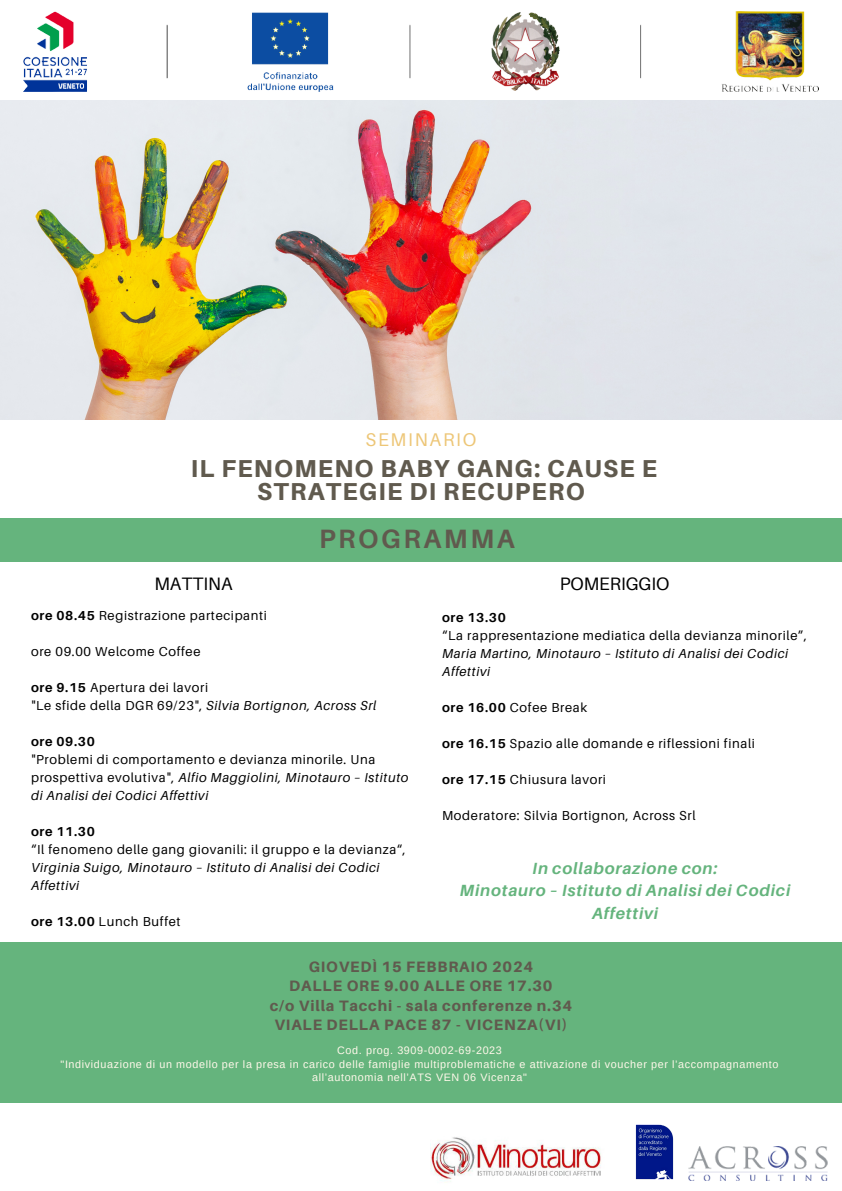
<style>
.page{position:relative;width:842px;height:1191px;background:#fff}
.page>*{position:absolute;margin:0;border:0;box-sizing:border-box;transform-origin:0 0}
.t1{font:700 26.5px "Aileron";letter-spacing:.1em;color:#605a4e}
.t2{font:800 24.5px/23.2px "Aileron";letter-spacing:.05em;color:#605a4e;text-align:center}
.t3{font:18.4px "Aileron";letter-spacing:.095em;color:#edc677}
.t4{font:18px "Aileron";color:#000}
.t5{font:italic 700 16.2px/22.5px "Aileron";letter-spacing:.05em;color:#65b47d;text-align:center}
.t6{font:800 15.1px/19.5px "Aileron";letter-spacing:.055em;color:#605a4e;text-align:center}
.t7{font:13px/18px "Aileron";letter-spacing:.05em;color:#000}
.t8{font:italic 13px/18px "Aileron";letter-spacing:.05em;color:#000}
.t9{font:10.8px/13.5px "Arimo";letter-spacing:.055em;color:#fff8ea;text-align:center}
.s1{font-weight:700}
.s2{font-style:italic}
.s3{font-weight:700;font-style:normal}
.s4{font-style:normal}
</style>
<div class="page">
<img style="left:24px;top:12px;width:794px;height:79px">
<img style="left:0;top:100px;width:842px;height:320px">
<div style="left:0;top:518px;width:842px;height:43px;background:#65b47d"></div>
<div style="left:0;top:942px;width:842px;height:161px;background:#65b47d"></div>
<img style="left:635px;top:1124px;width:39px;height:56px">
<img style="left:688px;top:1146px;width:140px;height:34px">
<img style="left:430px;top:1137px;width:171px;height:46px">
<h2 class="t3" style="left:366px;top:428px;width:112px">SEMINARIO</h2>
<p class="t2" style="left:191px;top:456px;width:468px">IL FENOMENO BABY GANG: CAUSE E<br>STRATEGIE DI RECUPERO</p>
<h2 class="t1" style="left:319px;top:522px;width:197px">PROGRAMMA</h2>
<h3 class="t4" style="left:154px;top:572px;width:80px">MATTINA</h3>
<p class="t4" style="left:560px;top:572px;width:111px">POMERIGGIO</p>
<h4 class="t7" style="left:31px;top:606px;width:237px"><span class="s1">ore 08.45</span> Registrazione partecipanti</h4>
<h4 class="t7" style="left:31px;top:642px;width:171px">ore 09.00 Welcome Coffee</h4>
<h4 class="t7" style="left:31px;top:678px;width:347px"><span class="s1">ore 9.15</span> Apertura dei lavori<br>"Le sfide della DGR 69/23", <span class="s2">Silvia Bortignon, Across Srl</span></h4>
<h4 class="t7" style="left:31px;top:732px;width:379px"><span class="s1">ore 09.30<br></span>"Problemi di comportamento e devianza minorile. Una prospettiva evolutiva", <span class="s2">Alfio Maggiolini, Minotauro – Istituto di Analisi dei Codici Affettivi</span></h4>
<h4 class="t8" style="left:31px;top:822px;width:376px"><span class="s3">ore 11.30<br></span><span class="s4">“Il fenomeno delle gang giovanili: il gruppo e la devianza“, </span>Virginia Suigo, Minotauro – Istituto di Analisi dei Codici Affettivi</h4>
<h4 class="t7" style="left:31px;top:912px;width:151px"><span class="s1">ore 13.00</span> Lunch Buffet</h4>
<h4 class="t8" style="left:442px;top:608px;width:366px"><span class="s3">ore 13.30<br></span><span class="s4">“La rappresentazione mediatica della devianza minorile”, </span>Maria Martino, Minotauro – Istituto di Analisi dei Codici Affettivi</h4>
<h4 class="t7" style="left:442px;top:698px;width:147px"><span class="s1">ore 16.00</span> Cofee Break</h4>
<h4 class="t7" style="left:442px;top:734px;width:314px"><span class="s1">ore 16.15</span> Spazio alle domande e riflessioni finali</h4>
<h4 class="t7" style="left:442px;top:770px;width:165px"><span class="s1">ore 17.15</span> Chiusura lavori</h4>
<h4 class="t7" style="left:442px;top:806px;width:255px">Moderatore: Silvia Bortignon, Across Srl</h4>
<p class="t5" style="left:460px;top:856px;width:332px">In collaborazione con:<br>Minotauro – Istituto di Analisi dei Codici<br>Affettivi</p>
<p class="t6" style="left:270px;top:956px;width:304px">GIOVEDÌ 15 FEBBRAIO 2024<br>DALLE ORE 9.00 ALLE ORE 17.30<br>c/o Villa Tacchi - sala conferenze n.34<br>VIALE DELLA PACE 87 - VICENZA(VI)</p>
<p class="t9" style="left:337px;top:1043px;width:166px">Cod. prog. 3909-0002-69-2023</p>
<p class="t9" style="left:61px;top:1057px;width:719px">"Individuazione di un modello per la presa in carico delle famiglie multiproblematiche e attivazione di voucher per l’accompagnamento all’autonomia nell’ATS VEN 06 Vicenza"</p>
</div>
